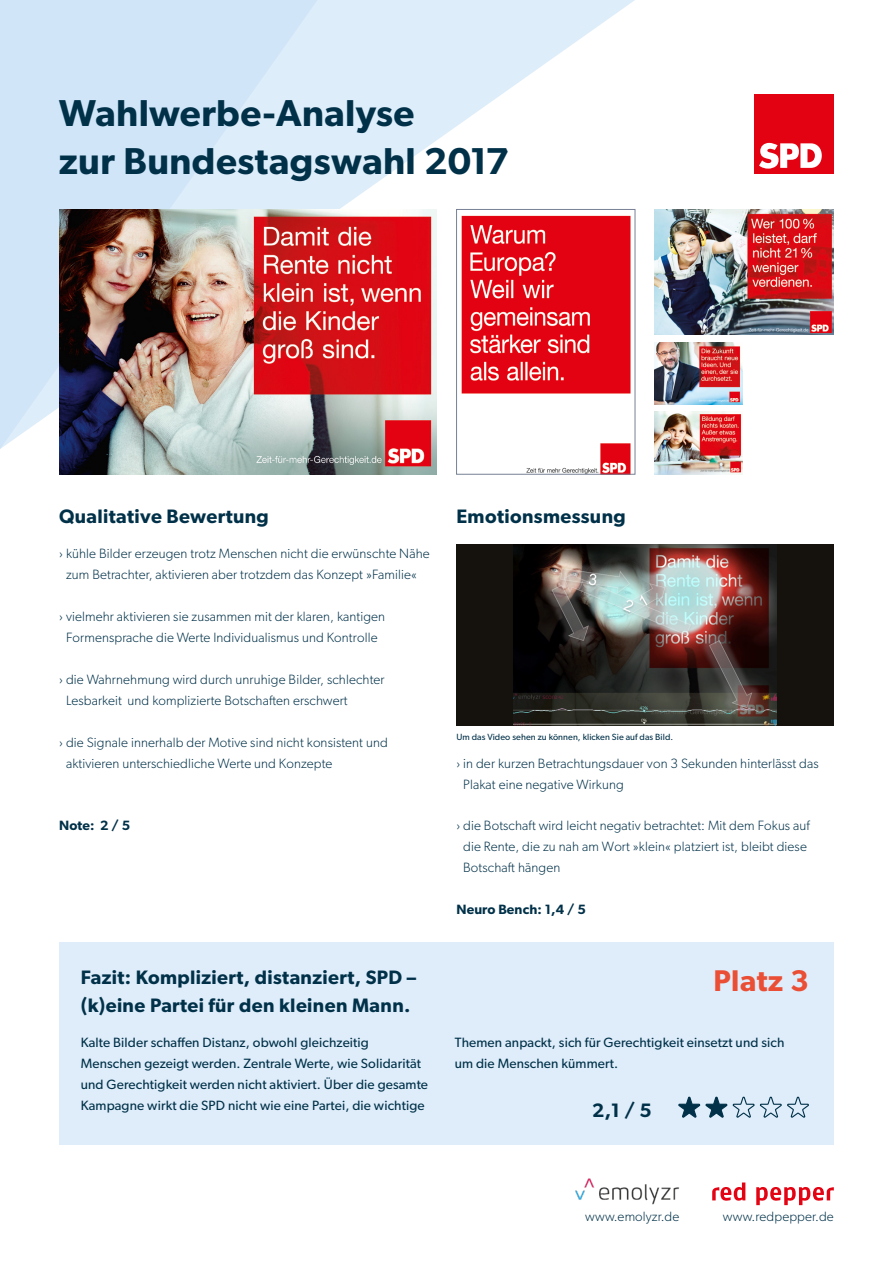
<style>
.page{position:relative;width:893px;height:1263px;background:#fff}
.page>*{position:absolute;margin:0;border:0;box-sizing:border-box;transform-origin:0 0}
.t1{font:600 37.5px/48.9px "Gibson";letter-spacing:.01em;color:#003149}
.t2{font:600 30px "Gibson";letter-spacing:.02em;color:#ea4f35}
.t3{font:600 19.5px/27.9px "Gibson";letter-spacing:.02em;color:#003149}
.t4{font:300 13.5px/21px "Gibson";letter-spacing:.01em;color:#003149}
.t5{font:13.5px/21px "Gibson";letter-spacing:.01em;color:#003149}
.t6{font:600 13.5px "Gibson";letter-spacing:.01em;color:#003149}
.t7{font:9px "Gibson";letter-spacing:.01em;color:#003149}
</style>
<div class="page">
<svg style="left:318px;top:0;width:317px;height:209px;fill:#deedfa"></svg>
<svg style="left:0;top:0;width:318px;height:449px;background:#d3e7f8"></svg>
<div style="left:59px;top:942px;width:775px;height:202px;background:#dfedfa"></div>
<img style="left:461px;top:215px;width:170px;height:257px">
<div style="left:456px;top:209px;width:179px;height:265px;border:1px solid #778195"></div>
<img style="left:655px;top:209px;width:179px;height:126px">
<img style="left:655px;top:412px;width:88px;height:62px">
<img style="left:655px;top:342px;width:87px;height:63px">
<img style="left:59px;top:209px;width:378px;height:265px">
<div style="left:456px;top:544px;width:378px;height:182px;background:#15120e"></div>
<img style="left:514px;top:544px;width:262px;height:182px">
<svg style="left:756px;top:1187px;width:78px;height:18px"></svg>
<svg style="left:712px;top:1182px;width:33px;height:19px"></svg>
<img style="left:575px;top:1178px;width:104px;height:27px">
<svg style="left:678px;top:1096px;width:131px;height:22px"></svg>
<div style="left:754px;top:94px;width:80px;height:80px;background:#e30212"></div>
<svg style="left:759px;top:143px;width:63px;height:26px"></svg>
<h1 class="t1" style="left:59px;top:87px;width:451px">Wahlwerbe-Analyse<br>zur Bundestagswahl 2017</h1>
<h3 class="t3" style="left:59px;top:502px;width:211px">Qualitative Bewertung</h3>
<p class="t4" style="left:59px;top:543px;width:372px;text-align:center">› kühle Bilder erzeugen trotz Menschen nicht die erwünschte Nähe zum Betrachter, aktivieren aber trotzdem das Konzept »Familie«</p>
<p class="t4" style="left:59px;top:606px;width:327px;text-align:center">› vielmehr aktivieren sie zusammen mit der klaren, kantigen<br>Formensprache die Werte Individualismus und Kontrolle</p>
<p class="t4" style="left:66px;top:669px;width:320px;text-indent:-7px">› die Wahrnehmung wird durch unruhige Bilder, schlechter<br>Lesbarkeit und komplizierte Botschaften erschwert</p>
<p class="t4" style="left:66px;top:731px;width:323px;text-indent:-7px">› die Signale innerhalb der Motive sind nicht konsistent und aktivieren unterschiedliche Werte und Konzepte</p>
<p class="t6" style="left:59px;top:818px;width:73px">Note: 2 / 5</p>
<h3 class="t3" style="left:81px;top:963px;width:337px">Fazit: Kompliziert, distanziert, SPD – (k)eine Partei für den kleinen Mann.</h3>
<h3 class="t3" style="left:456px;top:502px;width:171px">Emotionsmessung</h3>
<p class="t7" style="left:456px;top:731px;width:218px">Um das Video sehen zu können, klicken Sie auf das Bild.</p>
<p class="t4" style="left:463px;top:752px;width:357px;text-indent:-7px">› in der kurzen Betrachtungsdauer von 3 Sekunden hinterlässt das<br>Plakat eine negative Wirkung</p>
<p class="t4" style="left:463px;top:815px;width:348px;text-indent:-7px">› die Botschaft wird leicht negativ betrachtet: Mit dem Fokus auf die Rente, die zu nah am Wort »klein« platziert ist, bleibt diese<br>Botschaft hängen</p>
<p class="t6" style="left:456px;top:901px;width:131px">Neuro Bench: 1,4 / 5</p>
<h2 class="t2" style="left:713px;top:963px;width:97px">Platz 3</h2>
<p class="t5" style="left:81px;top:1031px;width:349px">Kalte Bilder schaffen Distanz, obwohl gleichzeitig Menschen gezeigt werden. Zentrale Werte, wie Solidarität und Gerechtigkeit werden nicht aktiviert. Über die gesamte Kampagne wirkt die SPD nicht wie eine Partei, die wichtige</p>
<p class="t5" style="left:455px;top:1031px;width:331px">Themen anpackt, sich für Gerechtigkeit einsetzt und sich um die Menschen kümmert.</p>
<h3 class="t3" style="left:592px;top:1095px;width:61px">2,1 / 5</h3>
<p class="t4" style="left:585px;top:1206px;width:96px">www.emolyzr.de</p>
<p class="t4" style="left:723px;top:1206px;width:112px">www.redpepper.de</p>
</div>
